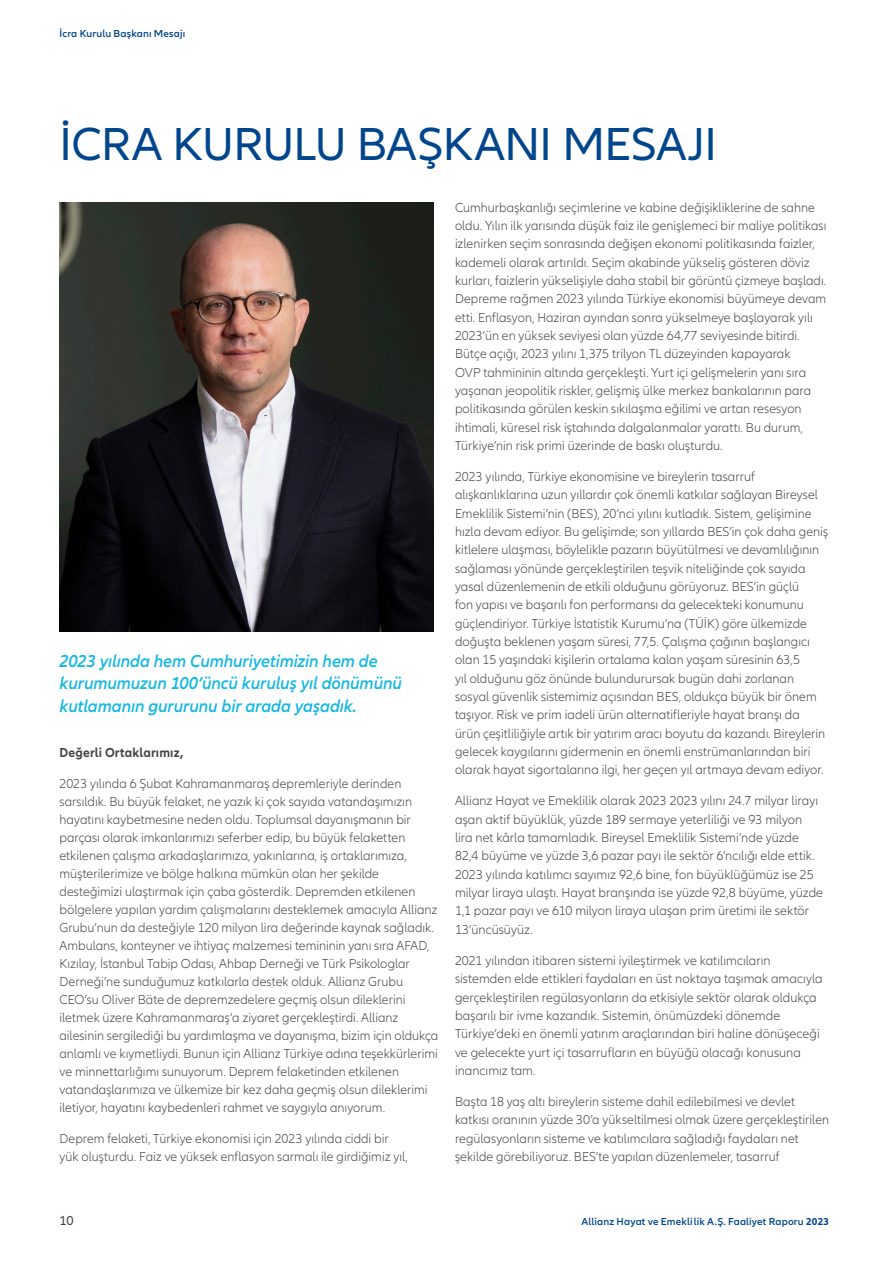
<style>
.page{position:relative;width:893px;height:1263px;background:#fff}
.page>*{position:absolute;margin:0;border:0;box-sizing:border-box;transform-origin:0 0}
.Allianz_SeperatorBaslik{font:48px "Allianz Neo";letter-spacing:-.01em;color:#01468c}
.Allianz_Baslik3{font:italic 600 18px/22.5px "Allianz Neo";letter-spacing:-.005em;color:#16b8e3;scale:.95 1}
.Allianz_Metin{font:300 13.5px/18.3px "Allianz Neo";color:#454647;scale:.96 1}
.Allianz_Metin-2{font:300 13.5px/18.3px "Allianz Neo";color:#454647}
.Allianz_Metin-3{font:700 13.5px "Allianz Neo";letter-spacing:.01em;color:#454647;scale:.96 1}
.t1{font:13.5px "Allianz Neo";color:#454647}
.t2{font:600 10.5px "Allianz Neo";letter-spacing:.015em;color:#01468c}
.s1{font-weight:700}
</style>
<div class="page">
<img style="left:60px;top:202px;width:374px;height:429px">
<p class="t2" style="left:60px;top:28px;width:127px">İcra Kurulu Başkanı Mesajı</p>
<p class="Allianz_SeperatorBaslik" style="left:60px;top:117px;width:659px">İCRA KURULU BAŞKANI MESAJI</p>
<p class="Allianz_Baslik3" style="left:60px;top:650px;width:362px">2023 yılında hem Cumhuriyetimizin hem de kurumumuzun 100’üncü kuruluş yıl dönümünü kutlamanın gururunu bir arada yaşadık.</p>
<p class="Allianz_Metin-3" style="left:60px;top:745px;width:130px">Değerli Ortaklarımız,</p>
<p class="Allianz_Metin" style="left:60px;top:775px;width:396px">2023 yılında 6 Şubat Kahramanmaraş depremleriyle derinden sarsıldık. Bu büyük felaket, ne yazık ki çok sayıda vatandaşımızın hayatını kaybetmesine neden oldu. Toplumsal dayanışmanın bir parçası olarak imkanlarımızı seferber edip, bu büyük felaketten etkilenen çalışma arkadaşlarımıza, yakınlarına, iş ortaklarımıza, müşterilerimize ve bölge halkına mümkün olan her şekilde desteğimizi ulaştırmak için çaba gösterdik. Depremden etkilenen bölgelere yapılan yardım çalışmalarını desteklemek amacıyla Allianz Grubu’nun da desteğiyle 120 milyon lira değerinde kaynak sağladık.<br>Ambulans, konteyner ve ihtiyaç malzemesi temininin yanı sıra AFAD, Kızılay, İstanbul Tabip Odası, Ahbap Derneği ve Türk Psikologlar Derneği’ne sunduğumuz katkılarla destek olduk. Allianz Grubu CEO’su Oliver Bäte de depremzedelere geçmiş olsun dileklerini iletmek üzere Kahramanmaraş’a ziyaret gerçekleştirdi. Allianz ailesinin sergilediği bu yardımlaşma ve dayanışma, bizim için oldukça anlamlı ve kıymetliydi. Bunun için Allianz Türkiye adına teşekkürlerimi ve minnettarlığımı sunuyorum. Deprem felaketinden etkilenen vatandaşlarımıza ve ülkemize bir kez daha geçmiş olsun dileklerimi iletiyor, hayatını kaybedenleri rahmet ve saygıyla anıyorum.</p>
<p class="Allianz_Metin" style="left:60px;top:1130px;width:364px">Deprem felaketi, Türkiye ekonomisi için 2023 yılında ciddi bir yük oluşturdu. Faiz ve yüksek enflasyon sarmalı ile girdiğimiz yıl,</p>
<p class="Allianz_Metin" style="left:455px;top:198px;width:388px">Cumhurbaşkanlığı seçimlerine ve kabine değişikliklerine de sahne oldu. Yılın ilk yarısında düşük faiz ile genişlemeci bir maliye politikası izlenirken seçim sonrasında değişen ekonomi politikasında faizler, kademeli olarak artırıldı. Seçim akabinde yükseliş gösteren döviz kurları, faizlerin yükselişiyle daha stabil bir görüntü çizmeye başladı.<br>Depreme rağmen 2023 yılında Türkiye ekonomisi büyümeye devam etti. Enflasyon, Haziran ayından sonra yükselmeye başlayarak yılı 2023’ün en yüksek seviyesi olan yüzde 64,77 seviyesinde bitirdi.<br>Bütçe açığı, 2023 yılını 1,375 trilyon TL düzeyinden kapayarak<br>OVP tahmininin altında gerçekleşti. Yurt içi gelişmelerin yanı sıra yaşanan jeopolitik riskler, gelişmiş ülke merkez bankalarının para politikasında görülen keskin sıkılaşma eğilimi ve artan resesyon ihtimali, küresel risk iştahında dalgalanmalar yarattı. Bu durum, Türkiye’nin risk primi üzerinde de baskı oluşturdu.</p>
<p class="Allianz_Metin" style="left:455px;top:468px;width:390px">2023 yılında, Türkiye ekonomisine ve bireylerin tasarruf alışkanlıklarına uzun yıllardır çok önemli katkılar sağlayan Bireysel Emeklilik Sistemi’nin (BES), 20’nci yılını kutladık. Sistem, gelişimine hızla devam ediyor. Bu gelişimde; son yıllarda BES’in çok daha geniş kitlelere ulaşması, böylelikle pazarın büyütülmesi ve devamlılığının sağlaması yönünde gerçekleştirilen teşvik niteliğinde çok sayıda yasal düzenlemenin de etkili olduğunu görüyoruz. BES’in güçlü<br>fon yapısı ve başarılı fon performansı da gelecekteki konumunu güçlendiriyor. Türkiye İstatistik Kurumu’na (TÜİK) göre ülkemizde doğuşta beklenen yaşam süresi, 77,5. Çalışma çağının başlangıcı olan 15 yaşındaki kişilerin ortalama kalan yaşam süresinin 63,5<br>yıl olduğunu göz önünde bulundurursak bugün dahi zorlanan sosyal güvenlik sistemimiz açısından BES, oldukça büyük bir önem taşıyor. Risk ve prim iadeli ürün alternatifleriyle hayat branşı da ürün çeşitliliğiyle artık bir yatırım aracı boyutu da kazandı. Bireylerin gelecek kaygılarını gidermenin en önemli enstrümanlarından biri olarak hayat sigortalarına ilgi, her geçen yıl artmaya devam ediyor.</p>
<p class="Allianz_Metin-2" style="left:455px;top:792px;width:370px">Allianz Hayat ve Emeklilik olarak 2023 2023 yılını 24.7 milyar lirayı aşan aktif büyüklük, yüzde 189 sermaye yeterliliği ve 93 milyon lira net kârla tamamladık. Bireysel Emeklilik Sistemi’nde yüzde 82,4 büyüme ve yüzde 3,6 pazar payı ile sektör 6’ncılığı elde ettik.<br>2023 yılında katılımcı sayımız 92,6 bine, fon büyüklüğümüz ise 25 milyar liraya ulaştı. Hayat branşında ise yüzde 92,8 büyüme, yüzde 1,1 pazar payı ve 610 milyon liraya ulaşan prim üretimi ile sektör 13’üncüsüyüz.</p>
<p class="Allianz_Metin-2" style="left:455px;top:951px;width:369px">2021 yılından itibaren sistemi iyileştirmek ve katılımcıların sistemden elde ettikleri faydaları en üst noktaya taşımak amacıyla gerçekleştirilen regülasyonların da etkisiyle sektör olarak oldukça başarılı bir ivme kazandık. Sistemin, önümüzdeki dönemde Türkiye’deki en önemli yatırım araçlarından biri haline dönüşeceği ve gelecekte yurt içi tasarrufların en büyüğü olacağı konusuna inancımız tam.</p>
<p class="Allianz_Metin" style="left:455px;top:1093px;width:391px">Başta 18 yaş altı bireylerin sisteme dahil edilebilmesi ve devlet katkısı oranının yüzde 30’a yükseltilmesi olmak üzere gerçekleştirilen regülasyonların sisteme ve katılımcılara sağladığı faydaları net şekilde görebiliyoruz. BES’te yapılan düzenlemeler, tasarruf</p>
<p class="t1" style="left:60px;top:1212px;width:16px">10</p>
<p class="t2" style="left:582px;top:1215px;width:249px">Allianz Hayat ve Emekli̇lik A.Ş. Faaliyet Raporu <span class="s1">2023</span></p>
</div>
